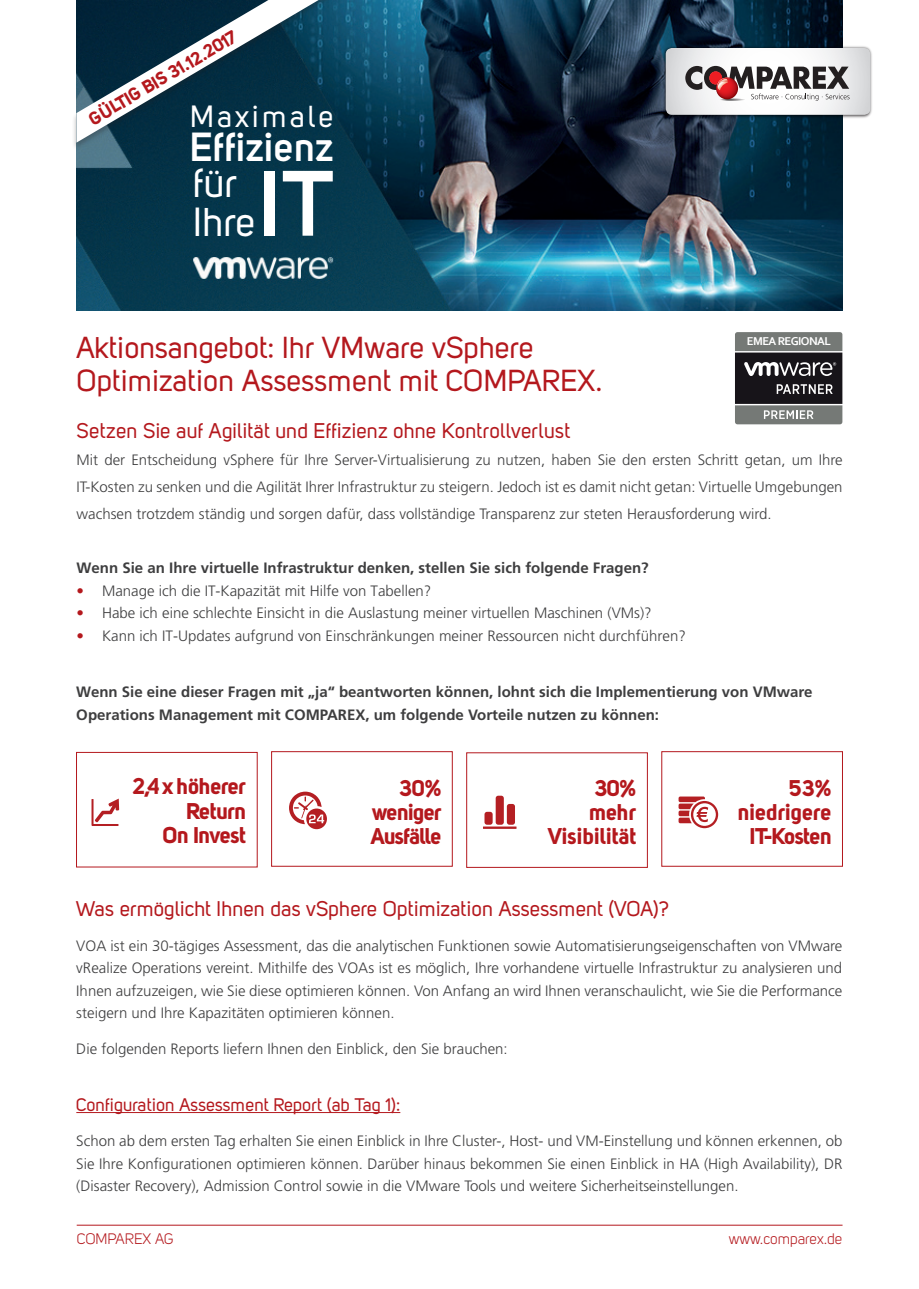
<style>
.page{position:relative;width:919px;height:1289px;background:#fff}
.page>*{position:absolute;margin:0;border:0;box-sizing:border-box;transform-origin:0 0}
.t1{font:700 91.35px "Uni Sans Semi";color:#fff}
.t2{font:40.2px/38.8px "Uni Sans Regular";color:#fff}
.t3{font:700 40.05px "Uni Sans Semi";letter-spacing:.015em;color:#fff}
.t4{font:30.3px "Uni Sans Regular";letter-spacing:.1em;color:#fff}
.t5{font:30px/33px "Uni Sans Regular";color:#b4181d}
.t6{font:22.5px/24px "Uni Sans Bold";letter-spacing:-.02em;color:#b4181d;text-align:right}
.t7{font:22.5px/24px "Uni Sans Bold";color:#b4181d;text-align:right}
.t8{font:21px "Uni Sans Regular";color:#b4181d}
.t9{font:18px "Uni Sans Regular";color:#b4181d}
.t10{font:18px "Uni Sans Bold";color:#b4181d}
.t11{font:300 15px/22.5px "Frutiger LT";color:#3e3e3f;text-align:justify}
.t12{font:700 15px/22.5px "Frutiger LT";color:#3e3e3f}
.t13{font:15px "Uni Sans Book";color:#b4181d}
.t14{font:700 12px "Corbel";letter-spacing:-.05em;color:#fff}
.s1{font-weight:700;color:#b4181d}
</style>
<div class="page">
<img style="left:76px;top:0;width:766px;height:310px">
<hr style="left:77px;top:1224px;width:765px;height:1px;background:#b4181d">
<img style="left:661px;top:45px;width:211px;height:74px">
<svg style="left:665px;top:48px;width:205px;height:67px"></svg>
<hr style="left:76px;top:1112px;width:324px;height:1px;background:#b4181d">
<svg style="left:735px;top:405px;width:107px;height:19px;background:#858885"></svg>
<div style="left:735px;top:352px;width:107px;height:52px;background:#171419"></div>
<svg style="left:744px;top:362px;width:92px;height:14px"></svg>
<svg style="left:776px;top:384px;width:56px;height:10px"></svg>
<div style="left:735px;top:332px;width:107px;height:19px;background:#757976"></div>
<div style="left:76px;top:752px;width:181px;height:115px;border:1px solid #b4181d"></div>
<div style="left:661px;top:751px;width:181px;height:115px;border:1px solid #b4181d"></div>
<svg style="left:678px;top:796px;width:40px;height:32px"></svg>
<svg style="left:483px;top:795px;width:33px;height:33px"></svg>
<svg style="left:91px;top:798px;width:28px;height:28px"></svg>
<div style="left:271px;top:751px;width:181px;height:115px;border:1px solid #b4181d"></div>
<svg style="left:289px;top:791px;width:38px;height:38px"></svg>
<div style="left:72px;top:0;width:266px;height:151px;background:#231f20;opacity:.3"></div>
<svg style="left:76px;top:0;width:242px;height:143px"></svg>
<p class="t10" style="left:85px;top:111px;width:170px;rotate:-31deg">GÜLTIG BIS 31.12.2017</p>
<h3 class="t4" style="left:190px;top:99px;width:145px">Maximale</h3>
<h3 class="t3" style="left:190px;top:123px;width:145px">Effizienz</h3>
<h1 class="t1" style="left:260px;top:149px;width:76px">IT</h1>
<h2 class="t2" style="left:193px;top:163px;width:64px">für<br>Ihre</h2>
<h3 class="t5" style="left:77px;top:331px;width:527px">Aktionsangebot: Ihr VMware vSphere<br>Optimization Assessment mit COMPAREX.</h3>
<h3 class="t8" style="left:77px;top:419px;width:495px">Setzen Sie auf Agilität und Effizienz ohne Kontrollverlust</h3>
<p class="t11" style="left:77px;top:447px;width:767px;line-height:27px">Mit der Entscheidung vSphere für Ihre Server-Virtualisierung zu nutzen, haben Sie den ersten Schritt getan, um Ihre IT-Kosten zu senken und die Agilität Ihrer Infrastruktur zu steigern. Jedoch ist es damit nicht getan: Virtuelle Umgebungen wachsen trotzdem ständig und sorgen dafür, dass vollständige Transparenz zur steten Herausforderung wird.</p>
<p class="t14" style="left:746px;top:334px;width:85px">EMEA REGIONAL</p>
<p class="t12" style="left:77px;top:557px;width:573px">Wenn Sie an Ihre virtuelle Infrastruktur denken, stellen Sie sich folgende Fragen?</p>
<p class="t11" style="left:77px;top:579px;width:356px"><span class="s1">•</span> Manage ich die IT-Kapazität mit Hilfe von Tabellen?</p>
<p class="t11" style="left:77px;top:602px;width:576px"><span class="s1">•</span> Habe ich eine schlechte Einsicht in die Auslastung meiner virtuellen Maschinen (VMs)?</p>
<p class="t11" style="left:77px;top:624px;width:610px"><span class="s1">•</span> Kann ich IT-Updates aufgrund von Einschränkungen meiner Ressourcen nicht durchführen?</p>
<p class="t12" style="left:76px;top:680px;width:737px">Wenn Sie eine dieser Fragen mit „ja“ beantworten können, lohnt sich die Implementierung von VMware<br>Operations Management mit COMPAREX, um folgende Vorteile nutzen zu können:</p>
<h3 class="t6" style="left:133px;top:774px;width:115px">2,4 x höherer<br>Return<br>On Invest</h3>
<h3 class="t6" style="left:371px;top:776px;width:72px;text-align:justify;text-indent:29px">30% weniger Ausfälle</h3>
<h3 class="t7" style="left:548px;top:776px;width:90px">30% mehr<br>Visibilität</h3>
<h3 class="t7" style="left:738px;top:776px;width:95px">53% niedrigere<br>IT-Kosten</h3>
<h3 class="t8" style="left:76px;top:896px;width:594px">Was ermöglicht Ihnen das vSphere Optimization Assessment (VOA)?</h3>
<p class="t11" style="left:76px;top:934px;width:767px">VOA ist ein 30-tägiges Assessment, das die analytischen Funktionen sowie Automatisierungseigenschaften von VMware vRealize Operations vereint. Mithilfe des VOAs ist es möglich, Ihre vorhandene virtuelle Infrastruktur zu analysieren und Ihnen aufzuzeigen, wie Sie diese optimieren können. Von Anfang an wird Ihnen veranschaulicht, wie Sie die Performance steigern und Ihre Kapazitäten optimieren können.</p>
<p class="t11" style="left:76px;top:1037px;width:433px">Die folgenden Reports liefern Ihnen den Einblick, den Sie brauchen:</p>
<p class="t9" style="left:76px;top:1093px;width:325px">Configuration Assessment Report (ab Tag 1):</p>
<p class="t11" style="left:76px;top:1129px;width:767px">Schon ab dem ersten Tag erhalten Sie einen Einblick in Ihre Cluster-, Host- und VM-Einstellung und können erkennen, ob Sie Ihre Konfigurationen optimieren können. Darüber hinaus bekommen Sie einen Einblick in HA (High Availability), DR (Disaster Recovery), Admission Control sowie in die VMware Tools und weitere Sicherheitseinstellungen.</p>
<p class="t13" style="left:77px;top:1230px;width:99px">COMPAREX AG</p>
<p class="t13" style="left:728px;top:1230px;width:115px">www.comparex.de</p>
</div>
